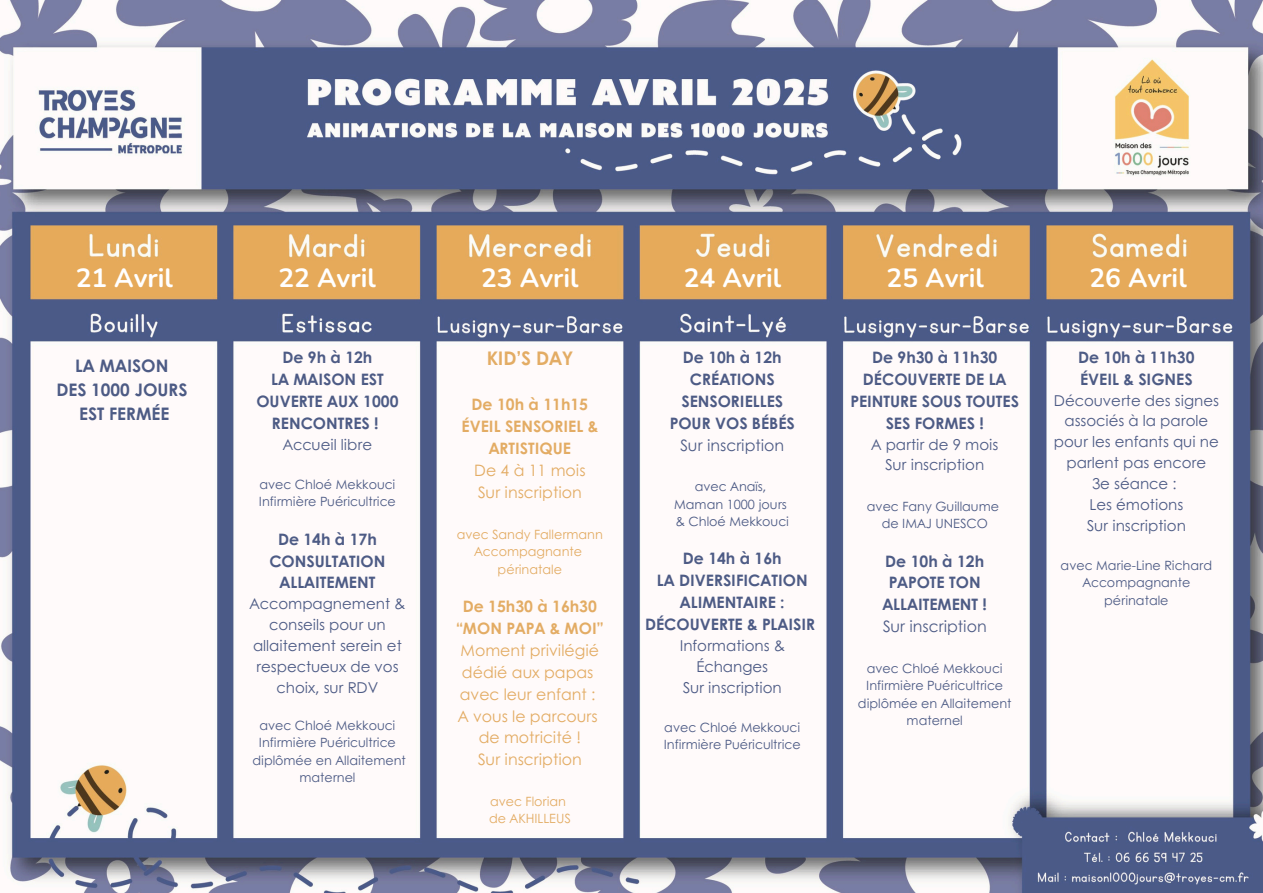
<style>
.page{position:relative;width:1263px;height:893px;background:#fff}
.page>*{position:absolute;margin:0;border:0;box-sizing:border-box;transform-origin:0 0}
.t1{font:700 26.25px "Nunito";color:#fff}
.t2{font:700 18.75px "Century Gothic";color:#e3ac64}
.t3{font:700 17.25px/23.6px "Century Gothic";color:#4d5b85;text-align:center}
.t4{font:700 15.75px/21.9px "Century Gothic";color:#4d5b85;text-align:center}
.t5{font:15.75px/21.9px "Century Gothic";color:#e3ac64;text-align:center}
.t6{font:700 15.75px/21.9px "Century Gothic";color:#e3ac64;text-align:center}
.t7{font:15px/20.9px "Century Gothic";color:#4d5b85;text-align:center}
.t8{font:12.75px/17.4px "Century Gothic";color:#4d5b85;text-align:center}
.t9{font:12.75px "Century Gothic";color:#e3ac64}
.s1{font-weight:400}
.s2{font-weight:700}
</style>
<div class="page">
<img style="left:0;top:0;width:1263px;height:893px">
<p class="t1" style="left:76px;top:260px;width:99px">21 Avril</p>
<h1 class="t1" style="left:278px;top:260px;width:99px">22 Avril</h1>
<h2 class="t1" style="left:481px;top:260px;width:99px">23 Avril</h2>
<h1 class="t1" style="left:684px;top:260px;width:99px">24 Avril</h1>
<h4 class="t1" style="left:886px;top:260px;width:99px">25 Avril</h4>
<p class="t1" style="left:1089px;top:260px;width:99px">26 Avril</p>
<p class="t3" style="left:56px;top:353px;width:132px">LA MAISON<br>DES 1000 JOURS<br>EST FERMÉE</p>
<h4 class="t4" style="left:256px;top:345px;width:144px">De 9h à 12h<br>LA MAISON EST<br>OUVERTE AUX 1000<br>RENCONTRES !</h4>
<h4 class="t7" style="left:283px;top:433px;width:91px">Accueil libre</h4>
<p class="t8" style="left:259px;top:475px;width:138px">avec Chloé Mekkouci</p>
<p class="t8" style="left:259px;top:492px;width:138px">Infirmière Puéricultrice</p>
<p class="t4" style="left:269px;top:527px;width:118px">De 14h à 17h<br>CONSULTATION<br>ALLAITEMENT</p>
<p class="t7" style="left:249px;top:593px;width:157px">Accompagnement &amp; conseils pour un allaitement serein et respectueux de vos choix, sur RDV</p>
<h1 class="t8" style="left:259px;top:716px;width:138px">avec Chloé Mekkouci</h1>
<h2 class="t8" style="left:259px;top:733px;width:138px">Infirmière Puéricultrice</h2>
<h4 class="t8" style="left:252px;top:750px;width:155px">diplômée en Allaitement maternel</h4>
<p class="t2" style="left:487px;top:344px;width:88px">KID’S DAY</p>
<p class="t6" style="left:461px;top:393px;width:138px">De 10h à 11h15<br>ÉVEIL SENSORIEL &amp;<br>ARTISTIQUE<br><span class="s1">De4à 11 mois<br>Sur inscription</span></p>
<p class="t9" style="left:457px;top:524px;width:148px">avec Sandy Fallermann</p>
<h4 class="t9" style="left:474px;top:542px;width:109px">Accompagnante</h4>
<p class="t9" style="left:498px;top:559px;width:66px">périnatale</p>
<p class="t5" style="left:456px;top:594px;width:149px"><span class="s2">De 15h30 à 16h30 “MON PAPA &amp; MOI”<br></span>Moment privilégié dédié aux papas avec leur enfant :<br>A vous le parcours de motricité !<br>Sur inscription</p>
<h1 class="t9" style="left:490px;top:791px;width:78px">avec Florian</h1>
<h4 class="t9" style="left:489px;top:809px;width:83px">de AKHILLEUS</h4>
<p class="t4" style="left:670px;top:345px;width:126px">De 10h à 12h<br>CRÉATIONS<br>SENSORIELLES<br>POUR VOS BÉBÉS<br><span class="s1">Sur inscription</span></p>
<p class="t8" style="left:695px;top:477px;width:73px">avec Anaïs,</p>
<p class="t8" style="left:674px;top:495px;width:114px">Maman 1000 jours</p>
<h4 class="t8" style="left:675px;top:512px;width:115px">&amp; Chloé Mekkouci</h4>
<p class="t4" style="left:645px;top:547px;width:172px">De 14h à 16h<br>LA DIVERSIFICATION<br>ALIMENTAIRE :<br>DÉCOUVERTE &amp; PLAISIR</p>
<p class="t7" style="left:680px;top:634px;width:107px">Informations &amp;<br>Échanges<br>Sur inscription</p>
<p class="t8" style="left:664px;top:718px;width:138px">avec Chloé Mekkouci</p>
<h1 class="t8" style="left:664px;top:735px;width:138px">Infirmière Puéricultrice</h1>
<h3 class="t4" style="left:850px;top:345px;width:170px">De 9h30 à 11h30<br>DÉCOUVERTE DE LA<br>PEINTURE SOUS TOUTES<br>SES FORMES !</h3>
<h3 class="t7" style="left:871px;top:433px;width:129px">A partir de 9 mois<br>Sur inscription</h3>
<p class="t8" style="left:867px;top:497px;width:134px">avec Fany Guillaume</p>
<p class="t8" style="left:882px;top:514px;width:108px">de IMAJ UNESCO</p>
<h4 class="t4" style="left:882px;top:549px;width:106px">De 10h à 12h<br>PAPOTE TON<br>ALLAITEMENT !<br><span class="s1">Sur inscription</span></h4>
<p class="t8" style="left:867px;top:659px;width:138px">avec Chloé Mekkouci</p>
<p class="t8" style="left:858px;top:676px;width:155px">Infirmière Puéricultrice diplômée en Allaitement maternel</p>
<h1 class="t4" style="left:1078px;top:345px;width:118px;text-align:left">De 10h à 11h30<br>ÉVEIL &amp; SIGNES</h1>
<h1 class="t7" style="left:1054px;top:389px;width:167px">Découverte des signes associés à la parole pour les enfants qui ne parlent pas encore<br>3e séance :<br>Les émotions<br>Sur inscription</h1>
<h4 class="t8" style="left:1060px;top:556px;width:153px">avec Marie-Line Richard</h4>
<p class="t8" style="left:1082px;top:573px;width:109px">Accompagnante périnatale</p>
</div>
